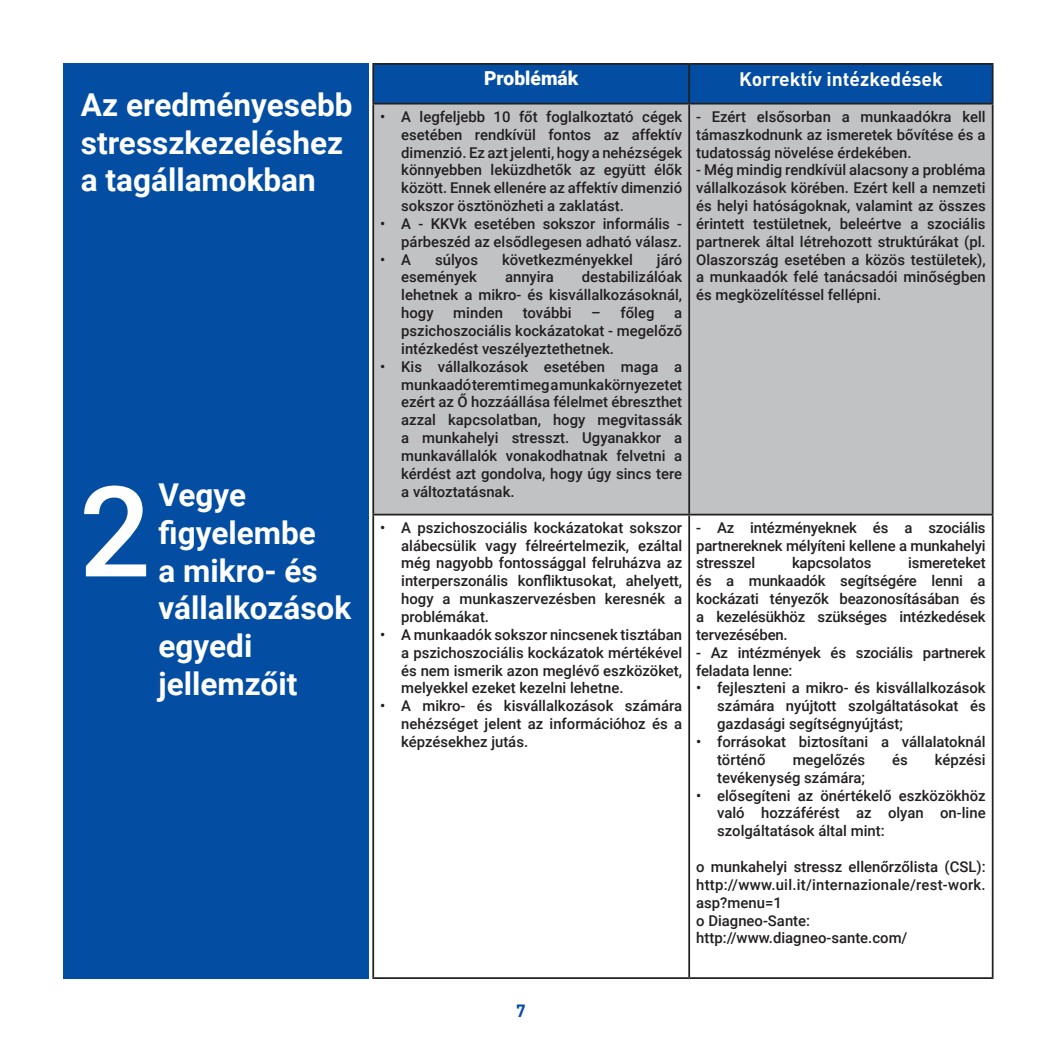
<style>
.page{position:relative;width:1042px;height:1042px;background:#fff}
.page>*{position:absolute;margin:0;border:0;box-sizing:border-box;transform-origin:0 0}
.t1{font:500 126px "Roboto";color:#fff}
.t2{font:700 31.5px/37.8px "Roboto";color:#fff}
.t3{font:700 19.25px "DIN Pro";color:#fff}
.t4{font:900 19.25px "Roboto";color:#fff}
.t5{font:700 17.5px "DIN Pro";color:#034ea2}
.t6{font:500 14.88px/17.8px "Roboto";color:#231f20;text-align:justify}
</style>
<div class="page">
<div style="left:374px;top:65px;width:618px;height:38px;background:#034ea2"></div>
<div style="left:374px;top:104px;width:618px;height:410px;background:#c1c2c4"></div>
<hr style="left:372px;top:63px;width:317px;height:2px;background:#231f20">
<hr style="left:372px;top:65px;width:2px;height:38px;background:#231f20">
<hr style="left:689px;top:63px;width:304px;height:2px;background:#231f20">
<hr style="left:688px;top:65px;width:2px;height:38px;background:#231f20">
<hr style="left:992px;top:65px;width:1px;height:38px;background:#231f20">
<hr style="left:372px;top:103px;width:317px;height:1px;background:#231f20">
<hr style="left:372px;top:104px;width:2px;height:410px;background:#231f20">
<hr style="left:689px;top:103px;width:304px;height:1px;background:#231f20">
<hr style="left:688px;top:104px;width:2px;height:410px;background:#231f20">
<hr style="left:992px;top:104px;width:1px;height:410px;background:#231f20">
<hr style="left:372px;top:514px;width:317px;height:1px;background:#231f20">
<hr style="left:372px;top:515px;width:2px;height:462px;background:#231f20">
<hr style="left:689px;top:514px;width:304px;height:1px;background:#231f20">
<hr style="left:688px;top:515px;width:2px;height:462px;background:#231f20">
<hr style="left:992px;top:515px;width:1px;height:462px;background:#231f20">
<hr style="left:372px;top:977px;width:317px;height:2px;background:#231f20">
<hr style="left:689px;top:977px;width:304px;height:2px;background:#231f20">
<div style="left:63px;top:63px;width:305px;height:916px;background:#034ea2"></div>
<h2 class="t2" style="left:81px;top:85px;width:273px">Az eredményesebb stresszkezeléshez a tagállamokban</h2>
<h1 class="t1" style="left:79px;top:443px;width:73px">2</h1>
<h2 class="t2" style="left:159px;top:475px;width:194px">Vegye figyelembe<br>a mikro- és vállalkozások egyedi jellemzőit</h2>
<p class="t4" style="left:484px;top:65px;width:96px">Problémák</p>
<p class="t3" style="left:739px;top:66px;width:205px">Korrektív intézkedések</p>
<p class="t6" style="left:401px;top:107px;width:282px;text-indent:-21px">• A legfeljebb 10 főt foglalkoztató cégek esetében rendkívül fontos az affektív dimenzió. Ez azt jelenti, hogy a nehézségek könnyebben leküzdhetők az együtt élők között. Ennek ellenére az affektív dimenzió sokszor ösztönözheti a zaklatást.</p>
<p class="t6" style="left:380px;top:214px;width:303px;text-align:right">• A - KKVk esetében sokszor informális - párbeszéd az elsődlegesen adható válasz.</p>
<p class="t6" style="left:380px;top:250px;width:32px">• A</p>
<p class="t6" style="left:435px;top:250px;width:45px">súlyos</p>
<p class="t6" style="left:502px;top:250px;width:132px">következményekkel</p>
<p class="t6" style="left:657px;top:250px;width:27px">járó</p>
<p class="t6" style="left:401px;top:268px;width:77px">események</p>
<p class="t6" style="left:505px;top:268px;width:50px">annyira</p>
<p class="t6" style="left:696px;top:107px;width:291px">- Ezért elsősorban a munkaadókra kell támaszkodnunk az ismeretek bővítése és a tudatosság növelése érdekében.</p>
<p class="t6" style="left:696px;top:161px;width:291px">- Még mindig rendkívül alacsony a probléma vállalkozások körében. Ezért kell a nemzeti és helyi hatóságoknak, valamint az összes érintett testületnek, beleértve a szociális partnerek által létrehozott struktúrákat (pl.<br>Olaszország esetében a közös testületek), a munkaadók felé tanácsadói minőségben és megközelítéssel fellépni.</p>
<p class="t6" style="left:401px;top:268px;width:282px;text-indent:180px">destabilizálóak lehetnek a mikro- és kisvállalkozásoknál, hogy</p>
<p class="t6" style="left:453px;top:303px;width:51px">minden</p>
<p class="t6" style="left:523px;top:303px;width:50px">további</p>
<p class="t6" style="left:591px;top:303px;width:65px">– főleg</p>
<p class="t6" style="left:401px;top:303px;width:282px;text-indent:273px">a pszichoszociális kockázatokat - megelőző intézkedést veszélyeztethetnek.</p>
<p class="t6" style="left:401px;top:357px;width:282px;text-indent:-21px">• Kis vállalkozások esetében maga a munkaadó teremti meg a munkakörnyezetet ezért az Ő hozzáállása félelmet ébreszthet azzal kapcsolatban, hogy megvitassák a munkahelyi stresszt. Ugyanakkor a munkavállalók vonakodhatnak felvetni a kérdést azt gondolva, hogy úgy sincs tere a változtatásnak.</p>
<p class="t6" style="left:401px;top:518px;width:282px;text-indent:-21px">• A pszichoszociális kockázatokat sokszor alábecsülik vagy félreértelmezik, ezáltal még nagyobb fontossággal felruházva az interperszonális konfliktusokat, ahelyett, hogy a munkaszervezésben keresnék a problémákat.</p>
<p class="t6" style="left:401px;top:625px;width:282px;text-indent:-21px">• A munkaadók sokszor nincsenek tisztában a pszichoszociális kockázatok mértékével és nem ismerik azon meglévő eszközöket, melyekkel ezeket kezelni lehetne.</p>
<p class="t6" style="left:401px;top:696px;width:282px;text-indent:-21px">• A mikro- és kisvállalkozások számára nehézséget jelent az információhoz és a képzésekhez jutás.</p>
<p class="t6" style="left:696px;top:518px;width:291px">- Az intézményeknek és a szociális partnereknek mélyíteni kellene a munkahelyi stresszel</p>
<p class="t6" style="left:696px;top:554px;width:291px;text-indent:212px">ismereteket és a munkaadók segítségére lenni a kockázati tényezők beazonosításában és a kezelésükhöz szükséges intézkedések tervezésében.</p>
<p class="t6" style="left:696px;top:643px;width:291px">- Az intézmények és szociális partnerek feladata lenne:</p>
<p class="t6" style="left:717px;top:679px;width:270px;text-indent:-21px">• fejleszteni a mikro- és kisvállalkozások számára nyújtott szolgáltatásokat és gazdasági segítségnyújtást;</p>
<p class="t6" style="left:717px;top:732px;width:270px;text-indent:-21px">• forrásokat biztosítani a vállalatoknál történő</p>
<p class="t6" style="left:792px;top:554px;width:81px">kapcsolatos</p>
<p class="t6" style="left:793px;top:750px;width:74px">megelőzés</p>
<p class="t6" style="left:892px;top:750px;width:17px">és</p>
<p class="t6" style="left:935px;top:750px;width:52px">képzési</p>
<p class="t6" style="left:717px;top:768px;width:149px">tevékenység számára;</p>
<p class="t6" style="left:717px;top:786px;width:270px;text-indent:-21px">• elősegíteni az önértékelő eszközökhöz való hozzáférést az olyan on-line szolgáltatások által mint:</p>
<p class="t6" style="left:696px;top:857px;width:291px;text-align:left">o munkahelyi stressz ellenőrzőlista (CSL): http://www.uil.it/internazionale/rest-work. asp?menu=1<br>o Diagneo-Sante: http://www.diagneo-sante.com/</p>
<p class="t5" style="left:516px;top:999px;width:11px">7</p>
</div>
